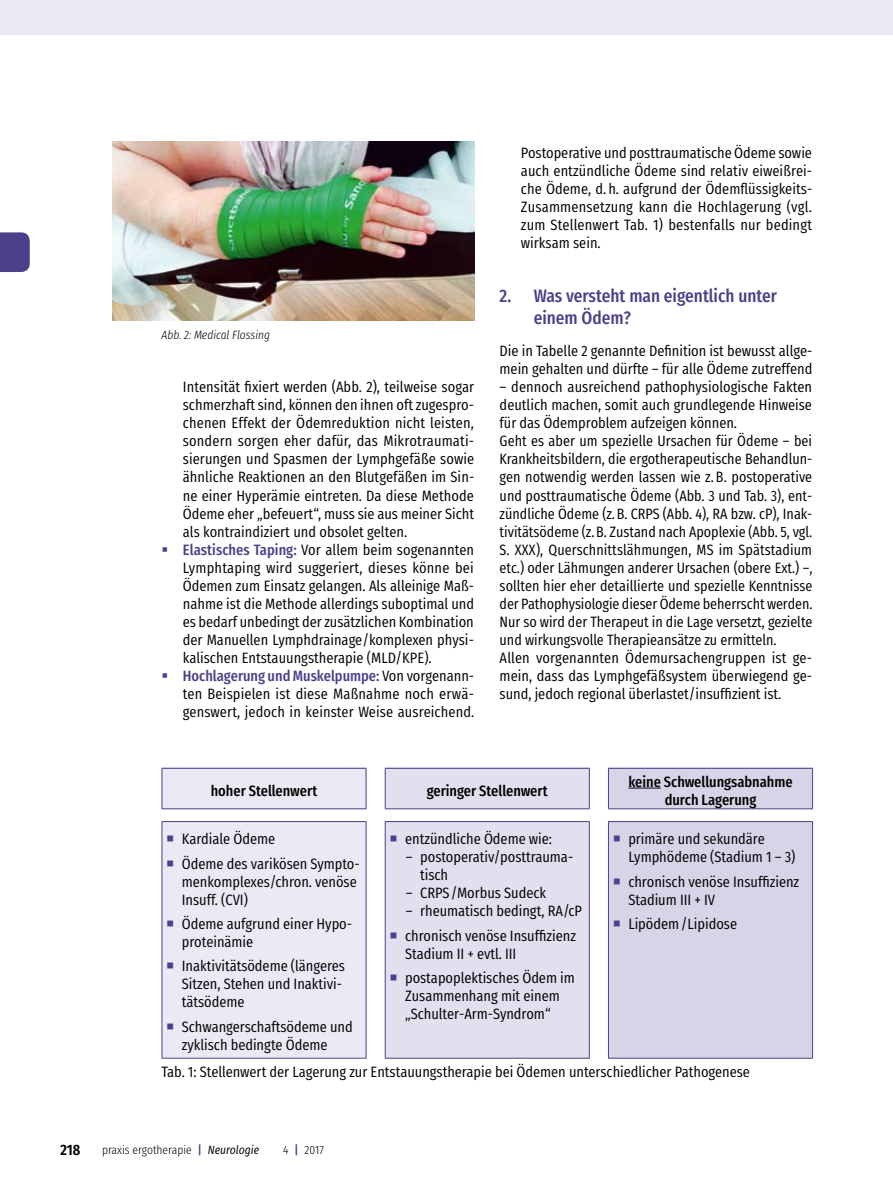
<style>
.page{position:relative;width:893px;height:1191px;background:#fff}
.page>*{position:absolute;margin:0;border:0;box-sizing:border-box;transform-origin:0 0}
.t1{font:500 18px/21.6px "Fira Sans Condensed";color:#4e3f8a}
.t2{font:15px/18px "Fira Sans Condensed";color:#000}
.t3{font:500 15px/18px "Fira Sans Condensed";color:#000;text-align:center}
.t4{font:600 15px "Fira Sans Condensed";color:#000}
.t5{font:300 12px "Fira Sans Condensed";color:#000}
.t6{font:italic 300 12px "Fira Sans Condensed";color:#000}
.s1{font-weight:500;color:#4e3f8a}
.s2{color:#4e3f8a}
.s3{font-weight:400;font-style:italic}
</style>
<div class="page">
<svg style="left:0;top:232px;width:30px;height:40px"></svg>
<div style="left:0;top:0;width:893px;height:34px;background:#ebe9f4"></div>
<img style="left:113px;top:142px;width:361px;height:178px">
<div style="left:162px;top:769px;width:204px;height:288px;background:#ebe9f4"></div>
<div style="left:385px;top:769px;width:204px;height:288px;background:#e2dfef"></div>
<div style="left:608px;top:769px;width:205px;height:288px;background:#d8d4e8"></div>
<hr style="left:162px;top:767px;width:204px;height:2px;background:#4e3f8a">
<hr style="left:385px;top:767px;width:205px;height:2px;background:#4e3f8a">
<hr style="left:608px;top:767px;width:205px;height:2px;background:#4e3f8a">
<hr style="left:162px;top:821px;width:204px;height:1px;background:#4e3f8a">
<hr style="left:162px;top:822px;width:1px;height:235px;background:#4e3f8a">
<hr style="left:366px;top:822px;width:1px;height:235px;background:#4e3f8a">
<hr style="left:385px;top:821px;width:205px;height:1px;background:#4e3f8a">
<hr style="left:385px;top:822px;width:1px;height:235px;background:#4e3f8a">
<hr style="left:589px;top:822px;width:1px;height:235px;background:#4e3f8a">
<hr style="left:608px;top:821px;width:205px;height:1px;background:#4e3f8a">
<hr style="left:608px;top:822px;width:1px;height:235px;background:#4e3f8a">
<hr style="left:812px;top:822px;width:1px;height:235px;background:#4e3f8a">
<hr style="left:162px;top:1057px;width:204px;height:1px;background:#4e3f8a">
<hr style="left:385px;top:1057px;width:205px;height:1px;background:#4e3f8a">
<hr style="left:608px;top:1057px;width:205px;height:1px;background:#4e3f8a">
<hr style="left:162px;top:769px;width:1px;height:39px;background:#4e3f8a">
<hr style="left:366px;top:769px;width:1px;height:39px;background:#4e3f8a">
<hr style="left:385px;top:769px;width:1px;height:39px;background:#4e3f8a">
<hr style="left:589px;top:769px;width:1px;height:39px;background:#4e3f8a">
<hr style="left:608px;top:769px;width:1px;height:39px;background:#4e3f8a">
<hr style="left:812px;top:769px;width:1px;height:39px;background:#4e3f8a">
<hr style="left:162px;top:808px;width:204px;height:1px;background:#4e3f8a">
<hr style="left:385px;top:808px;width:205px;height:1px;background:#4e3f8a">
<hr style="left:608px;top:808px;width:205px;height:1px;background:#4e3f8a">
<hr style="left:628px;top:787px;width:33px;height:1px;background:#000">
<p class="t6" style="left:162px;top:326px;width:110px">Abb. 2: Medical Flossing</p>
<p class="t2" style="left:183px;top:376px;width:293px">Intensität fixiert werden (Abb. 2), teilweise sogar schmerzhaft sind, können den ihnen oft zugespro&shy;chenen Effekt der Ödemreduktion nicht leisten, sondern sorgen eher dafür, das Mikrotraumati&shy;sierungen und Spasmen der Lymphgefäße sowie ähnliche Reaktionen an den Blutgefäßen im Sin&shy;ne einer Hyperämie eintreten. Da diese Methode Ödeme eher „befeuert“, muss sie aus meiner Sicht als kontraindiziert und obsolet gelten.<br><span class="s1">Elastisches Taping:</span> Vor allem beim sogenannten Lymphtaping wird suggeriert, dieses könne bei Ödemen zum Einsatz gelangen. Als alleinige Maß&shy;nahme ist die Methode allerdings suboptimal und es bedarf unbedingt der zusätzlichen Kombination der Manuellen Lymphdrainage/komplexen physi&shy;kalischen Entstauungstherapie (MLD/KPE).<br><span class="s1">Hochlagerung und Muskelpumpe:</span> Von vorgenann&shy;ten Beispielen ist diese Maßnahme noch erwä&shy;genswert, jedoch in keinster Weise ausreichend.</p>
<p class="t2" style="left:521px;top:142px;width:293px;text-align:justify">Postoperative und posttraumatische Ödeme sowie auch entzündliche Ödeme sind relativ eiweißrei&shy;che Ödeme, d. h. aufgrund der Ödemflüssigkeits-Zusammensetzung kann die Hochlagerung (vgl. zum Stellenwert Tab. 1) bestenfalls nur bedingt wirksam sein.</p>
<p class="t1" style="left:534px;top:283px;width:245px;text-indent:-34px">2. Was versteht man eigentlich unter einem Ödem?</p>
<p class="t2" style="left:500px;top:340px;width:314px">Die in Tabelle 2 genannte Definition ist bewusst allge&shy;mein gehalten und dürfte – für alle Ödeme zutreffend</p>
<p class="t2" style="left:500px;top:376px;width:314px">– dennoch ausreichend pathophysiologische Fakten deutlich machen, somit auch grundlegende Hinweise für das Ödemproblem aufzeigen können.<br>Geht es aber um spezielle Ursachen für Ödeme – bei Krankheitsbildern, die ergotherapeutische Behandlun&shy;gen notwendig werden lassen wie z. B. postoperative und posttraumatische Ödeme (Abb. 3 und Tab. 3), ent&shy;zündliche Ödeme (z.B. CRPS (Abb. 4), RA bzw. cP), Inak&shy;tivitätsödeme (z.B. Zustand nach Apoplexie (Abb. 5, vgl.<br>S. XXX), Querschnittslähmungen, MS im Spätstadium etc.) oder Lähmungen anderer Ursachen (obere Ext.) –, sollten hier eher detaillierte und spezielle Kenntnisse der Pathophysiologie dieser Ödeme beherrscht werden.<br>Nur so wird der Therapeut in die Lage versetzt, gezielte und wirkungsvolle Therapieansätze zu ermitteln.<br>Allen vorgenannten Ödemursachengruppen ist ge&shy;mein, dass das Lymphgefäßsystem überwiegend ge&shy;sund, jedoch regional überlastet/insuffizient ist.</p>
<p class="t3" style="left:211px;top:779px;width:108px">hoher Stellenwert</p>
<p class="t3" style="left:427px;top:779px;width:123px">geringer Stellenwert</p>
<p class="t3" style="left:628px;top:770px;width:166px">keine Schwellungsabnahme durch Lagerung</p>
<p class="t2" style="left:166px;top:828px;width:110px"><span class="s2">○</span> Kardiale Ödeme</p>
<p class="t2" style="left:182px;top:852px;width:179px;text-indent:-16px"><span class="s2">○</span> Ödeme des varikösen Sympto&shy;menkomplexes/chron. venöse<br>Insuff. (CVI)</p>
<p class="t2" style="left:182px;top:913px;width:172px;text-indent:-16px"><span class="s2">○</span> Ödeme aufgrund einer Hypo&shy;proteinämie</p>
<p class="t2" style="left:182px;top:955px;width:165px;text-indent:-16px"><span class="s2">○</span> Inaktivitätsödeme (längeres<br>Sitzen, Stehen und Inaktivi&shy;tätsödeme</p>
<p class="t2" style="left:182px;top:1015px;width:172px;text-indent:-16px"><span class="s2">○</span> Schwangerschaftsödeme und zyklisch bedingte Ödeme</p>
<p class="t2" style="left:389px;top:828px;width:164px"><span class="s2">○</span> entzündliche Ödeme wie:</p>
<p class="t2" style="left:420px;top:846px;width:155px;text-indent:-14px">– postoperativ/posttrauma&shy;tisch</p>
<p class="t2" style="left:406px;top:882px;width:142px">– CRPS/Morbus Sudeck</p>
<p class="t2" style="left:406px;top:900px;width:178px">– rheumatisch bedingt, RA/cP</p>
<p class="t2" style="left:405px;top:924px;width:172px;text-indent:-16px"><span class="s2">○</span> chronisch venöse Insuffizienz<br>Stadium II + evtl. III</p>
<p class="t2" style="left:389px;top:967px;width:187px;text-align:center"><span class="s2">○</span> postapoplektisches Ödem im<br>Zusammenhang mit einem „Schulter-Arm-Syndrom“</p>
<p class="t2" style="left:628px;top:828px;width:169px;text-indent:-16px"><span class="s2">○</span> primäre und sekundäre<br>Lymphödeme (Stadium 1 – 3)</p>
<p class="t2" style="left:628px;top:870px;width:172px;text-indent:-16px"><span class="s2">○</span> chronisch venöse Insuffizienz<br>Stadium III + IV</p>
<p class="t2" style="left:613px;top:913px;width:126px"><span class="s2">○</span> Lipödem/Lipidose</p>
<p class="t2" style="left:162px;top:1060px;width:590px">Tab. 1: Stellenwert der Lagerung zur Entstauungstherapie bei Ödemen unterschiedlicher Pathogenese</p>
<p class="t4" style="left:60px;top:1135px;width:22px">218</p>
<p class="t5" style="left:102px;top:1139px;width:159px">praxis ergotherapie <span class="s1">|</span> <span class="s3">Neurologie</span></p>
<p class="t5" style="left:283px;top:1139px;width:42px">4 <span class="s1">|</span> 2017</p>
</div>
